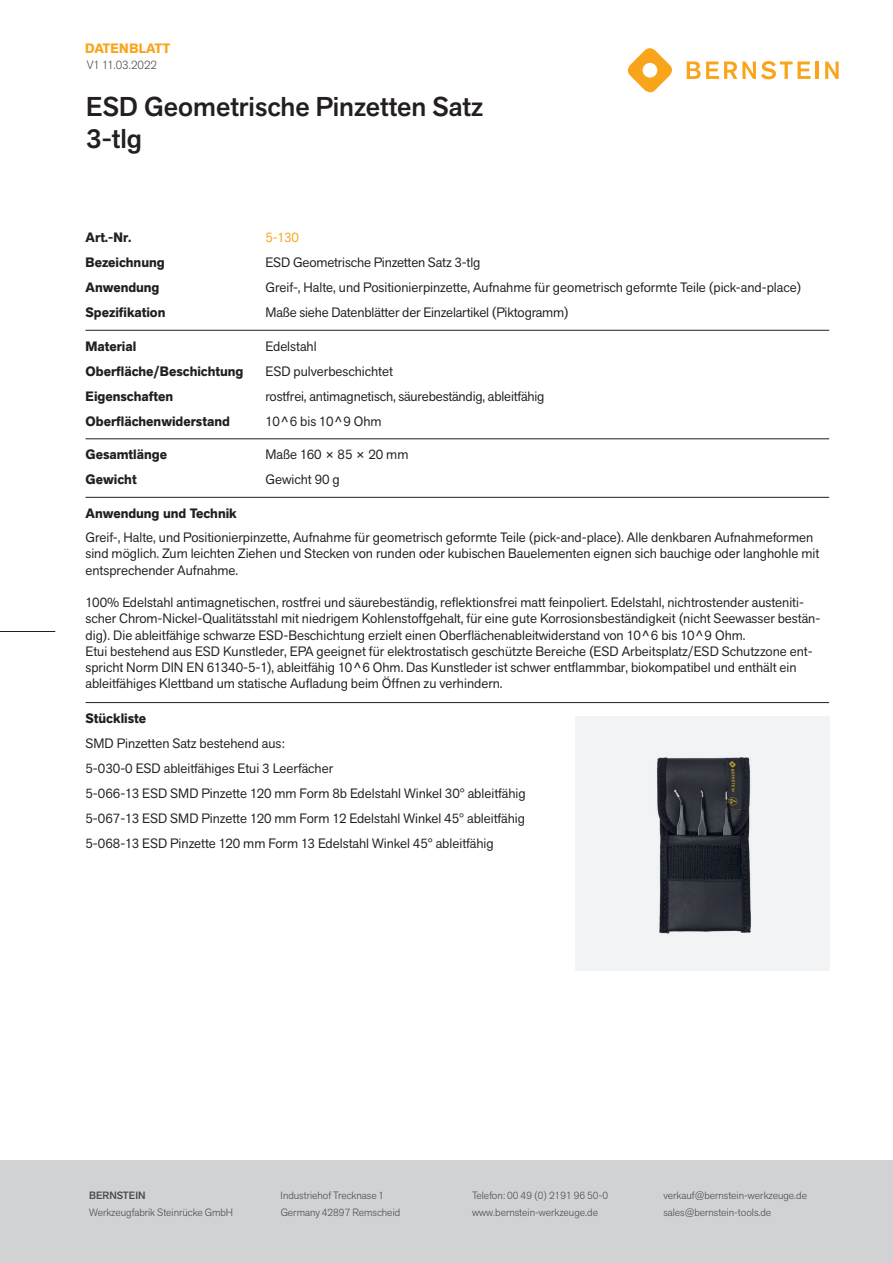
<style>
.page{position:relative;width:893px;height:1263px;background:#fff}
.page>*{position:absolute;margin:0;border:0;box-sizing:border-box;transform-origin:0 0}
.t1{font:500 27px/32.4px "Akzid Grtsk Next";color:#231f20}
.t2{font:13.5px/16.2px "Akzid Grtsk Next";color:#231f20}
.t3{font:700 13.5px "Akzid Grtsk Next";color:#231f20}
.t4{font:700 13.5px "Akzid Grtsk Next";letter-spacing:.01em;color:#f9a51b}
.t5{font:13.5px "Akzid Grtsk Next";color:#f9a51b}
.t6{font:300 12px "Akzid Grtsk Next";color:#4b4c4d}
.t7{font:300 10.5px "Akzid Grtsk Next";color:#4b4c4d}
.t8{font:500 10.5px "Akzid Grtsk Next";color:#4b4c4d}
</style>
<div class="page">
<div style="left:0;top:1161px;width:893px;height:102px;background:#d1d2d4"></div>
<hr style="left:86px;top:330px;width:743px;height:1px;background:#231f20">
<hr style="left:86px;top:439px;width:743px;height:1px;background:#231f20">
<hr style="left:86px;top:497px;width:743px;height:1px;background:#231f20">
<hr style="left:86px;top:702px;width:743px;height:1px;background:#231f20">
<div style="left:575px;top:716px;width:254px;height:255px;background:#f2f3f4"></div>
<img style="left:656px;top:757px;width:95px;height:177px">
<svg style="left:627px;top:48px;width:45px;height:45px"></svg>
<svg style="left:687px;top:61px;width:123px;height:18px"></svg>
<hr style="left:815px;top:62px;width:4px;height:17px;background:#f9a51b">
<svg style="left:825px;top:62px;width:14px;height:17px"></svg>
<hr style="left:0;top:631px;width:55px;height:1px;background:#231f20">
<p class="t4" style="left:85px;top:39px;width:87px">DATENBLATT</p>
<p class="t6" style="left:87px;top:57px;width:72px">V1 11.03.2022</p>
<h1 class="t1" style="left:86px;top:90px;width:398px">ESD Geometrische Pinzetten Satz<br>3-tlg</h1>
<p class="t3" style="left:86px;top:229px;width:48px">Art.-Nr.</p>
<p class="t5" style="left:265px;top:229px;width:35px">5-130</p>
<p class="t3" style="left:86px;top:254px;width:81px">Bezeichnung</p>
<p class="t2" style="left:265px;top:254px;width:216px">ESD Geometrische Pinzetten Satz 3-tlg</p>
<p class="t3" style="left:86px;top:279px;width:76px">Anwendung</p>
<p class="t2" style="left:265px;top:279px;width:537px">Greif-, Halte, und Positionierpinzette, Aufnahme für geometrisch geformte Teile (pick-and-place)</p>
<p class="t3" style="left:86px;top:304px;width:81px">Spezifikation</p>
<p class="t2" style="left:265px;top:304px;width:305px">Maße siehe Datenblätter der Einzelartikel (Piktogramm)</p>
<p class="t3" style="left:86px;top:337px;width:52px">Material</p>
<p class="t2" style="left:265px;top:338px;width:53px">Edelstahl</p>
<p class="t3" style="left:86px;top:362px;width:159px">Oberfläche/Beschichtung</p>
<p class="t2" style="left:265px;top:363px;width:129px">ESD pulverbeschichtet</p>
<p class="t3" style="left:86px;top:387px;width:89px">Eigenschaften</p>
<p class="t2" style="left:265px;top:388px;width:281px">rostfrei, antimagnetisch, säurebeständig, ableitfähig</p>
<p class="t3" style="left:86px;top:412px;width:146px">Oberflächenwiderstand</p>
<p class="t2" style="left:265px;top:413px;width:118px">10^6 bis 10^9 Ohm</p>
<p class="t3" style="left:86px;top:446px;width:83px">Gesamtlänge</p>
<p class="t2" style="left:265px;top:446px;width:144px">Maße 160 × 85 × 20 mm</p>
<p class="t3" style="left:86px;top:471px;width:53px">Gewicht</p>
<p class="t2" style="left:265px;top:471px;width:76px">Gewicht 90 g</p>
<p class="t3" style="left:86px;top:504px;width:153px">Anwendung und Technik</p>
<p class="t2" style="left:86px;top:529px;width:735px">Greif-, Halte, und Positionierpinzette, Aufnahme für geometrisch geformte Teile (pick-and-place). Alle denkbaren Aufnahmeformen sind möglich. Zum leichten Ziehen und Stecken von runden oder kubischen Bauelementen eignen sich bauchige oder langhohle mit entsprechender Aufnahme.</p>
<p class="t2" style="left:86px;top:594px;width:736px">100% Edelstahl antimagnetischen, rostfrei und säurebeständig, reflektionsfrei matt feinpoliert. Edelstahl, nichtrostender austeniti&shy;scher Chrom-Nickel-Qualitätsstahl mit niedrigem Kohlenstoffgehalt, für eine gute Korrosionsbeständigkeit (nicht Seewasser bestän&shy;dig). Die ableitfähige schwarze ESD-Beschichtung erzielt einen Oberflächenableitwiderstand von 10^6 bis 10^9 Ohm.<br>Etui bestehend aus ESD Kunstleder, EPA geeignet für elektrostatisch geschützte Bereiche (ESD Arbeitsplatz/ESD Schutzzone ent&shy;spricht Norm DIN EN 61340-5-1), ableitfähig 10^6 Ohm. Das Kunstleder ist schwer entflammbar, biokompatibel und enthält ein ableitfähiges Klettband um statische Aufladung beim Öffnen zu verhindern.</p>
<p class="t3" style="left:86px;top:709px;width:62px">Stückliste</p>
<p class="t2" style="left:86px;top:730px;width:442px;line-height:25px">SMD Pinzetten Satz bestehend aus:<br>5-030-0 ESD ableitfähiges Etui 3 Leerfächer<br>5-066-13 ESD SMD Pinzette 120 mm Form 8b Edelstahl Winkel 30° ableitfähig 5-067-13 ESD SMD Pinzette 120 mm Form 12 Edelstahl Winkel 45° ableitfähig 5-068-13 ESD Pinzette 120 mm Form 13 Edelstahl Winkel 45° ableitfähig</p>
<p class="t8" style="left:89px;top:1189px;width:58px">BERNSTEIN</p>
<p class="t7" style="left:281px;top:1189px;width:105px">Industriehof Trecknase 1</p>
<p class="t7" style="left:472px;top:1189px;width:138px">Telefon: 00 49 (0) 2191 96 50-0</p>
<p class="t7" style="left:663px;top:1189px;width:145px">verkauf@bernstein-werkzeuge.de</p>
<p class="t7" style="left:89px;top:1205px;width:145px">Werkzeugfabrik Steinrücke GmbH</p>
<p class="t7" style="left:281px;top:1205px;width:121px">Germany 42897 Remscheid</p>
<p class="t7" style="left:472px;top:1205px;width:127px">www.bernstein-werkzeuge.de</p>
<p class="t7" style="left:663px;top:1205px;width:109px">sales@bernstein-tools.de</p>
</div>
